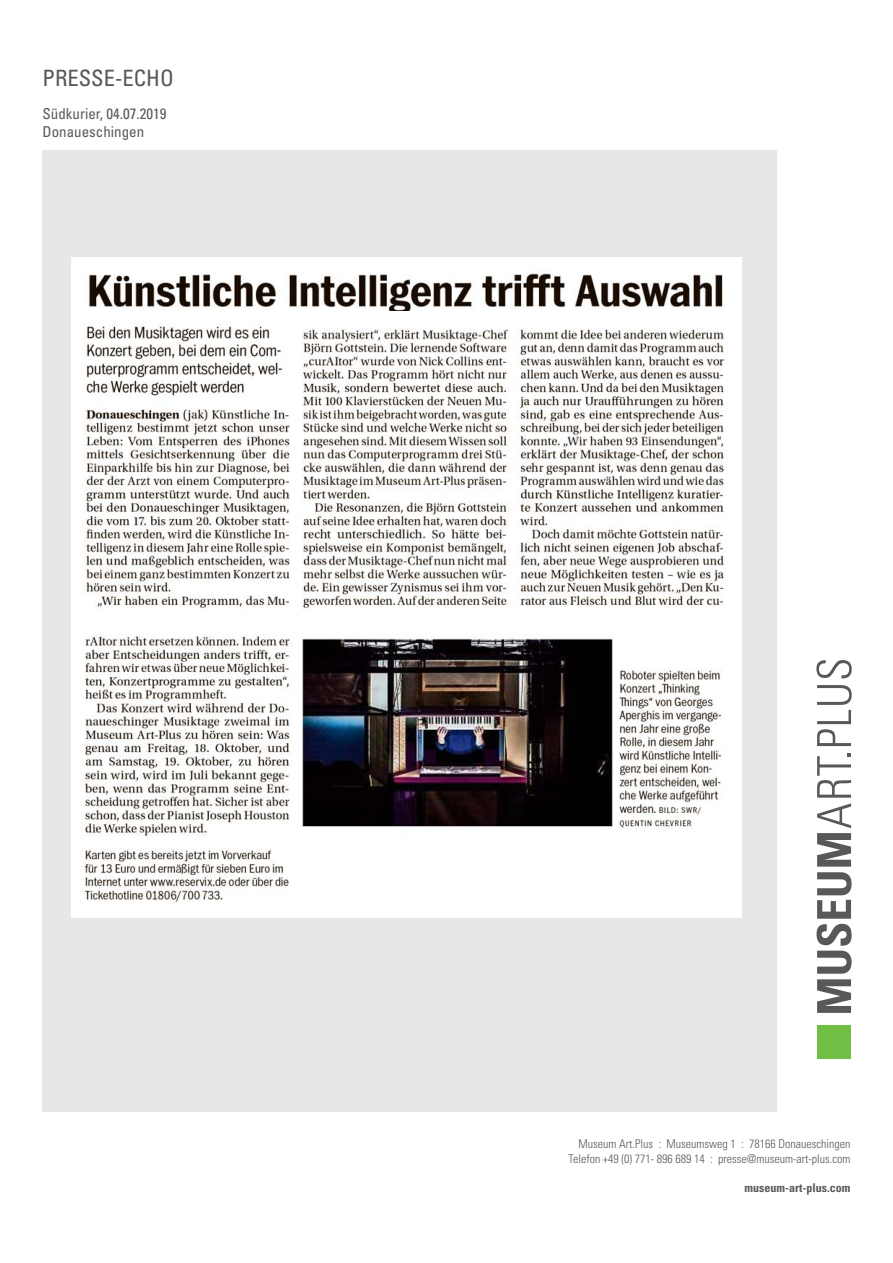
<style>
.page{position:relative;width:893px;height:1263px;background:#fff}
.page>*{position:absolute;margin:0;border:0;box-sizing:border-box;transform-origin:0 0}
.t1{font:condensed 22.5px "Univers";color:#57585a}
.t2{font:condensed 15px/18px "Univers";color:#57585a}
.t3{font:300 condensed 12px/14.4px "Univers";color:#57585a;text-align:right}
.t4{font:700 condensed 12px "Univers";color:#57585a}
</style>
<div class="page">
<div style="left:43px;top:151px;width:734px;height:961px;background:#e6e7e9"></div>
<svg style="left:816px;top:753px;width:36px;height:260px"></svg>
<svg style="left:817px;top:685px;width:35px;height:61px"></svg>
<svg style="left:816px;top:660px;width:36px;height:19px"></svg>
<div style="left:817px;top:1025px;width:34px;height:34px;background:#71bf44"></div>
<div style="left:71px;top:257px;width:670px;height:661px;background:#fff"></div>
<img style="left:88px;top:273px;width:635px;height:38px">
<img style="left:83px;top:323px;width:642px;height:287px">
<img style="left:301px;top:638px;width:421px;height:191px">
<img style="left:85px;top:636px;width:205px;height:133px">
<img style="left:84px;top:769px;width:206px;height:135px">
<h1 class="t1" style="left:43px;top:64px;width:133px">PRESSE-ECHO</h1>
<p class="t2" style="left:43px;top:104px;width:125px">Südkurier, 04.07.2019<br>Donaueschingen</p>
<p class="t3" style="left:569px;top:1137px;width:283px">Museum Art.Plus : Museumsweg 1 : 78166 Donaueschingen<br>Telefon +49 (0) 771- 896 689 14 : presse@museum-art-plus.com</p>
<p class="t4" style="left:744px;top:1180px;width:107px">museum-art-plus.com</p>
</div>
